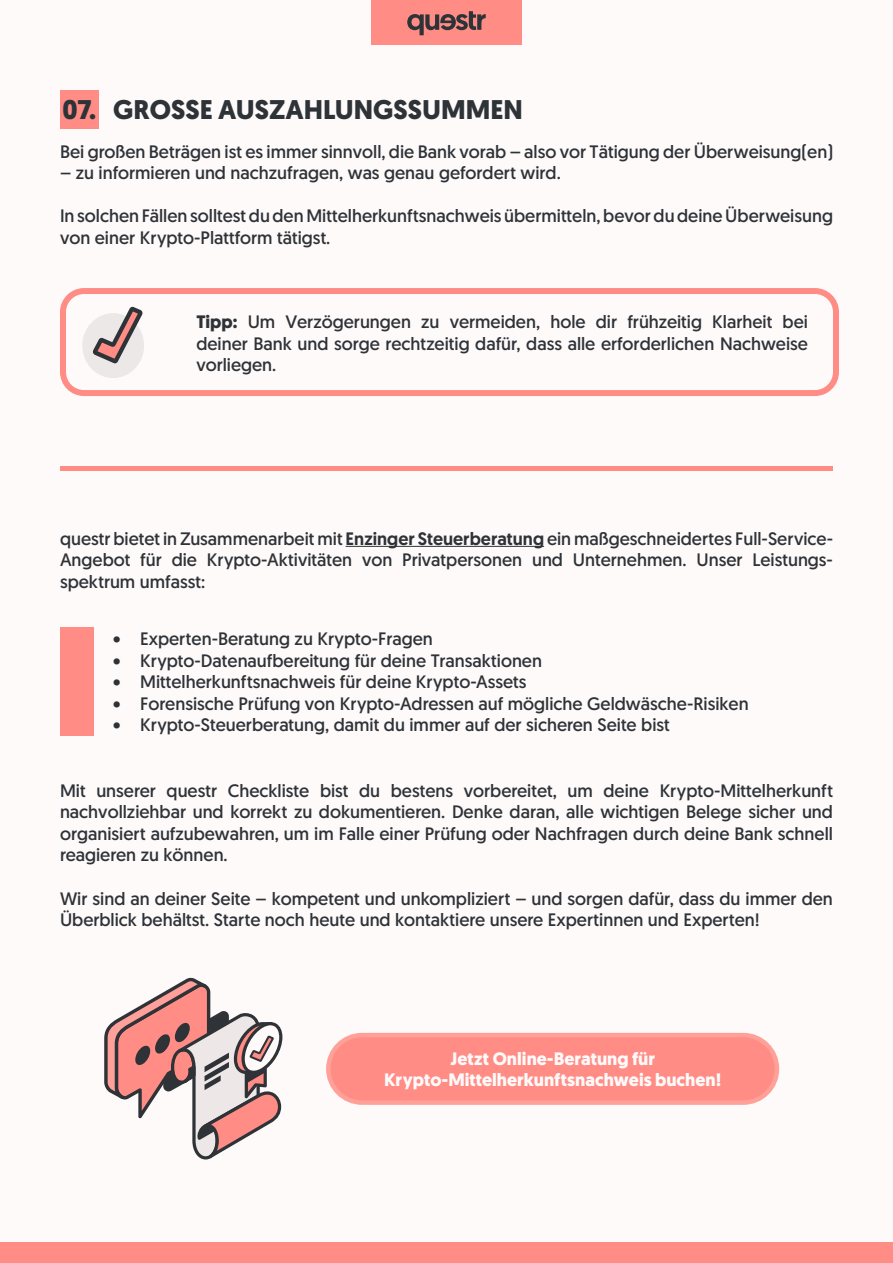
<style>
.page{position:relative;width:893px;height:1263px;background:#fffafa}
.page>*{position:absolute;margin:0;border:0;box-sizing:border-box;transform-origin:0 0}
.t1{font:700 27px "Geomanist";color:#2e3338}
.t2{font:18px/21.6px "Geomanist";color:#2e3338;text-align:justify}
.t3{font:700 18px/21.6px "Geomanist";color:#fffafa;text-align:center}
.s1{font-weight:700}
.s2{font-weight:500}
</style>
<div class="page">
<div style="left:371px;top:0;width:151px;height:45px;background:#ff8c85"></div>
<div style="left:0;top:1242px;width:893px;height:21px;background:#ff8c85"></div>
<svg style="left:407px;top:11px;width:79px;height:24px"></svg>
<div style="left:60px;top:90px;width:38px;height:38px;background:#ff8c85"></div>
<div style="left:60px;top:288px;width:779px;height:108px;border:6px solid #ff8c85;border-radius:21px"></div>
<div style="left:82px;top:313px;width:62px;height:65px;background:#ede8e8;border-radius:50%"></div>
<svg style="left:93px;top:306px;width:50px;height:57px"></svg>
<hr style="left:346px;top:546px;width:198px;height:1px;background:#2e3338">
<div style="left:60px;top:627px;width:34px;height:108px;background:#ff8c85"></div>
<div style="left:328px;top:1035px;width:449px;height:67px;background:#ff8c85;border-radius:34px"></div>
<div style="left:326px;top:1033px;width:453px;height:72px;border:4px solid #ffa199;border-radius:34px"></div>
<svg style="left:104px;top:977px;width:178px;height:182px"></svg>
<hr style="left:60px;top:466px;width:773px;height:4px;background:#ff8c85">
<h1 class="t1" style="left:62px;top:92px;width:462px">07. GROSSE AUSZAHLUNGSSUMMEN</h1>
<p class="t2" style="left:60px;top:140px;width:775px">Bei großen Beträgen ist es immer sinnvoll, die Bank vorab – also vor Tätigung der Überweisung(en)</p>
<p class="t2" style="left:60px;top:162px;width:502px">– zu informieren und nachzufragen, was genau gefordert wird.</p>
<p class="t2" style="left:60px;top:205px;width:774px">In solchen Fällen solltest du den Mittelherkunftsnachweis übermitteln, bevor du deine Überweisung von einer Krypto-Plattform tätigst.</p>
<p class="t2" style="left:196px;top:311px;width:613px"><span class="s1">Tipp:</span> Um Verzögerungen zu vermeiden, hole dir frühzeitig Klarheit bei deiner Bank und sorge rechtzeitig dafür, dass alle erforderlichen Nachweise vorliegen.</p>
<p class="t2" style="left:60px;top:527px;width:774px">questr bietet in Zusammenarbeit mit <span class="s2">Enzinger Steuerberatung</span> ein maßgeschneidertes Full-Service-Angebot für die Krypto-Aktivitäten von Privatpersonen und Unternehmen. Unser Leistungs&shy;spektrum umfasst:</p>
<p class="t2" style="left:113px;top:627px;width:321px">• Experten-Beratung zu Krypto-Fragen</p>
<p class="t2" style="left:113px;top:649px;width:430px">• Krypto-Datenaufbereitung für deine Transaktionen</p>
<p class="t2" style="left:113px;top:671px;width:415px">• Mittelherkunftsnachweis für deine Krypto-Assets</p>
<p class="t2" style="left:113px;top:692px;width:637px">• Forensische Prüfung von Krypto-Adressen auf mögliche Geldwäsche-Risiken</p>
<p class="t2" style="left:113px;top:714px;width:558px">• Krypto-Steuerberatung, damit du immer auf der sicheren Seite bist</p>
<p class="t2" style="left:60px;top:779px;width:774px">Mit unserer questr Checkliste bist du bestens vorbereitet, um deine Krypto-Mittelherkunft nachvollziehbar und korrekt zu dokumentieren. Denke daran, alle wichtigen Belege sicher und organisiert aufzubewahren, um im Falle einer Prüfung oder Nachfragen durch deine Bank schnell reagieren zu können.</p>
<p class="t2" style="left:60px;top:887px;width:774px">Wir sind an deiner Seite – kompetent und unkompliziert – und sorgen dafür, dass du immer den<br>Überblick behältst. Starte noch heute und kontaktiere unsere Expertinnen und Experten!</p>
<p class="t3" style="left:384px;top:1048px;width:339px">Jetzt Online-Beratung für<br>Krypto-Mittelherkunftsnachweis buchen!</p>
</div>
